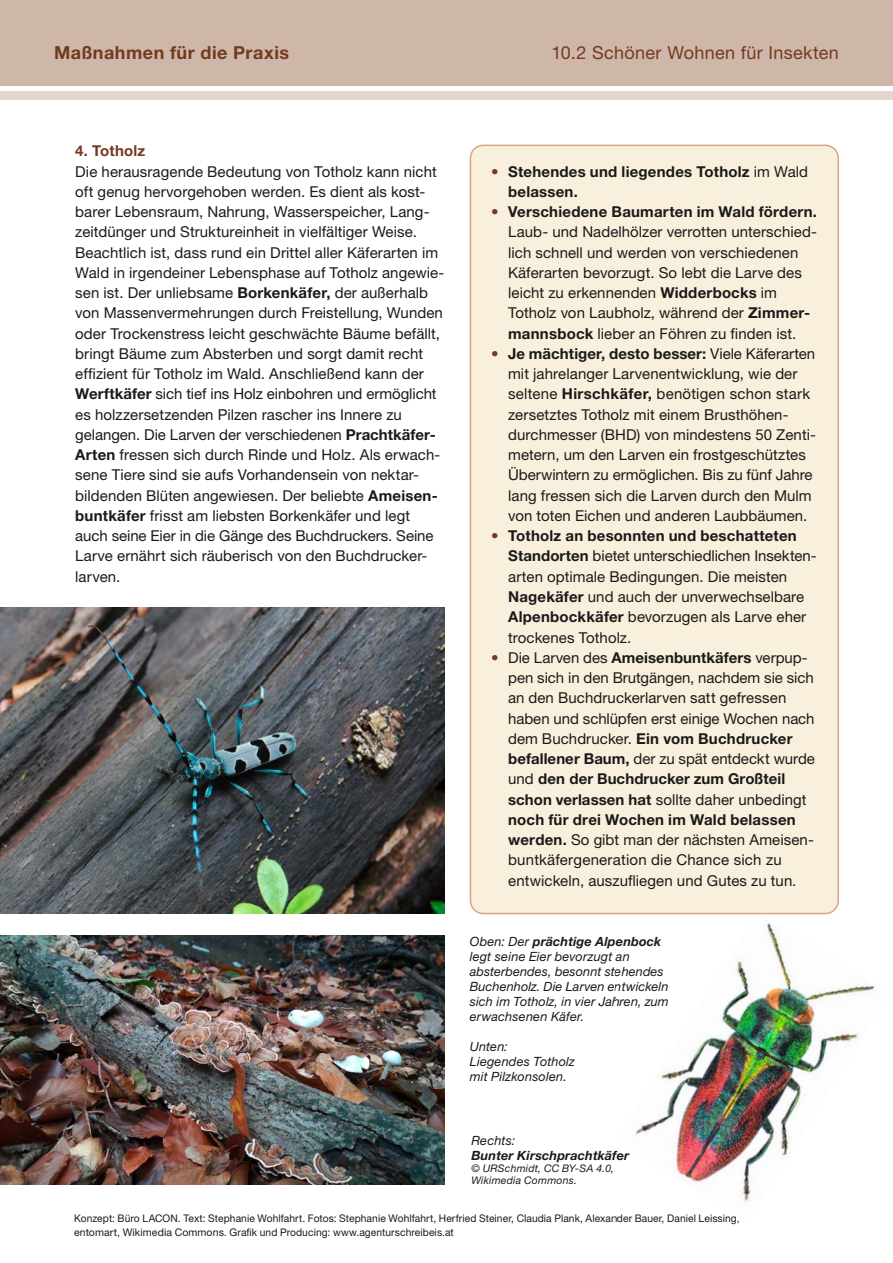
<style>
.page{position:relative;width:893px;height:1263px;background:#fff}
.page>*{position:absolute;margin:0;border:0;box-sizing:border-box;transform-origin:0 0}
.t1{font:18px "Helvetica Neue";letter-spacing:.015em;color:#733a20}
.t2{font:700 18px "Helvetica Neue";letter-spacing:.03em;color:#733a20}
.t3{font:15px/20.2px "Helvetica Neue";letter-spacing:.005em;color:#1a1a18}
.t4{font:700 15px/20.2px "Helvetica Neue";letter-spacing:.015em;color:#1a1a18}
.t5{font:700 15px "Helvetica Neue";letter-spacing:.01em;color:#733a20}
.t6{font:italic 12.75px/15px "Helvetica Neue";letter-spacing:.01em;color:#1a1a18}
.t7{font:italic 700 12.75px "Helvetica Neue";letter-spacing:.01em;color:#1a1a18}
.t8{font:10.5px/13.5px "Helvetica Neue";letter-spacing:.01em;color:#1a1a18}
.t9{font:italic 10.5px/12px "Helvetica Neue";letter-spacing:.02em;color:#1a1a18}
.s1{font-weight:700}
.s2{font-weight:400;color:#733a20}
.s3{font-weight:400}
.s4{color:#733a20}
</style>
<div class="page">
<div style="left:0;top:92px;width:893px;height:8px;background:#e3d6ce"></div>
<div style="left:0;top:0;width:893px;height:86px;background:#ceb7a8"></div>
<div style="left:470px;top:145px;width:368px;height:768px;background:#f9efdd;border-radius:13px"></div>
<div style="left:470px;top:145px;width:369px;height:769px;border:2px solid #dba584;border-radius:13px"></div>
<img style="left:0;top:935px;width:444px;height:249px">
<img style="left:0;top:607px;width:444px;height:306px">
<img style="left:616px;top:911px;width:259px;height:291px">
<p class="t2" style="left:54px;top:42px;width:237px">Maßnahmen für die Praxis</p>
<p class="t1" style="left:551px;top:42px;width:289px">10.2 Schöner Wohnen für Insekten</p>
<p class="t5" style="left:75px;top:142px;width:72px">4. Totholz</p>
<p class="t3" style="left:75px;top:161px;width:371px">Die herausragende Bedeutung von Totholz kann nicht oft genug hervorgehoben werden. Es dient als kost&shy;barer Lebensraum, Nahrung, Wasserspeicher, Lang&shy;zeitdünger und Struktureinheit in vielfältiger Weise.<br>Beachtlich ist, dass rund ein Drittel aller Käferarten im Wald in irgendeiner Lebensphase auf Totholz angewie&shy;sen ist. Der unliebsame <span class="s1">Borkenkäfer,</span> der außerhalb von Massenvermehrungen durch Freistellung, Wunden oder Trockenstress leicht geschwächte Bäume befällt, bringt Bäume zum Absterben und sorgt damit recht effizient für Totholz im Wald. Anschließend kann der <span class="s1">Werftkäfer</span> sich tief ins Holz einbohren und ermöglicht es holzzersetzenden Pilzen rascher ins Innere zu gelangen. Die Larven der verschiedenen <span class="s1">Prachtkäfer-Arten</span> fressen sich durch Rinde und Holz. Als erwach&shy;sene Tiere sind sie aufs Vorhandensein von nektar&shy;bildenden Blüten angewiesen. Der beliebte <span class="s1">Ameisen&shy;buntkäfer</span> frisst am liebsten Borkenkäfer und legt auch seine Eier in die Gänge des Buchdruckers. Seine Larve ernährt sich räuberisch von den Buchdrucker&shy;larven.</p>
<p class="t4" style="left:508px;top:161px;width:301px;text-indent:-17px"><span class="s2">•</span> Stehendes und liegendes Totholz <span class="s3">im Wald </span>belassen.</p>
<p class="t3" style="left:508px;top:201px;width:310px;text-indent:-17px"><span class="s4">•</span> <span class="s1">Verschiedene Baumarten im Wald fördern.<br></span>Laub- und Nadelhölzer verrotten unterschied&shy;lich schnell und werden von verschiedenen Käferarten bevorzugt. So lebt die Larve des leicht zu erkennenden <span class="s1">Widderbocks</span> im Totholz von Laubholz, während der <span class="s1">Zimmer&shy;mannsbock</span> lieber an Föhren zu finden ist.</p>
<p class="t3" style="left:508px;top:343px;width:309px;text-indent:-17px"><span class="s4">•</span> <span class="s1">Je mächtiger, desto besser:</span> Viele Käferarten mit jahrelanger Larvenentwicklung, wie der seltene <span class="s1">Hirschkäfer,</span> benötigen schon stark zersetztes Totholz mit einem Brusthöhen&shy;durchmesser (BHD) von mindestens 50 Zenti&shy;metern, um den Larven ein frostgeschütztes Überwintern zu ermöglichen. Bis zu fünf Jahre lang fressen sich die Larven durch den Mulm von toten Eichen und anderen Laubbäumen.</p>
<p class="t3" style="left:508px;top:525px;width:310px;text-indent:-17px"><span class="s4">•</span> <span class="s1">Totholz an besonnten und beschatteten Standorten</span> bietet unterschiedlichen Insekten&shy;arten optimale Bedingungen. Die meisten <span class="s1">Nagekäfer</span> und auch der unverwechselbare <span class="s1">Alpenbockkäfer</span> bevorzugen als Larve eher trockenes Totholz.</p>
<p class="t3" style="left:508px;top:647px;width:308px;text-indent:-17px"><span class="s4">•</span> Die Larven des <span class="s1">Ameisenbuntkäfers</span> verpup&shy;pen sich in den Brutgängen, nachdem sie sich an den Buchdruckerlarven satt gefressen haben und schlüpfen erst einige Wochen nach dem Buchdrucker. <span class="s1">Ein vom Buchdrucker befallener Baum,</span> der zu spät entdeckt wurde und <span class="s1">den der Buchdrucker zum Großteil schon verlassen hat</span> sollte daher unbedingt <span class="s1">noch für drei Wochen im Wald belassen werden.</span> So gibt man der nächsten Ameisen&shy;buntkäfergeneration die Chance sich zu entwickeln, auszufliegen und Gutes zu tun.</p>
<p class="t6" style="left:470px;top:933px;width:201px">Oben: Der <span class="s1">prächtige Alpenbock </span>legt seine Eier bevorzugt an absterbendes, besonnt stehendes<br>Buchenholz. Die Larven entwickeln sich im Totholz, in vier Jahren, zum erwachsenen Käfer.</p>
<p class="t6" style="left:470px;top:1038px;width:107px">Unten:<br>Liegendes Totholz mit Pilzkonsolen.</p>
<p class="t6" style="left:471px;top:1133px;width:46px">Rechts:</p>
<p class="t7" style="left:471px;top:1148px;width:159px">Bunter Kirschprachtkäfer</p>
<p class="t9" style="left:471px;top:1162px;width:144px">© URSchmidt, CC BY-SA 4.0,<br>Wikimedia Commons.</p>
<p class="t8" style="left:74px;top:1212px;width:667px">Konzept: Büro LACON. Text: Stephanie Wohlfahrt. Fotos: Stephanie Wohlfahrt, Herfried Steiner, Claudia Plank, Alexander Bauer, Daniel Leissing, entomart, Wikimedia Commons. Grafik und Producing: www.agenturschreibeis.at</p>
</div>
